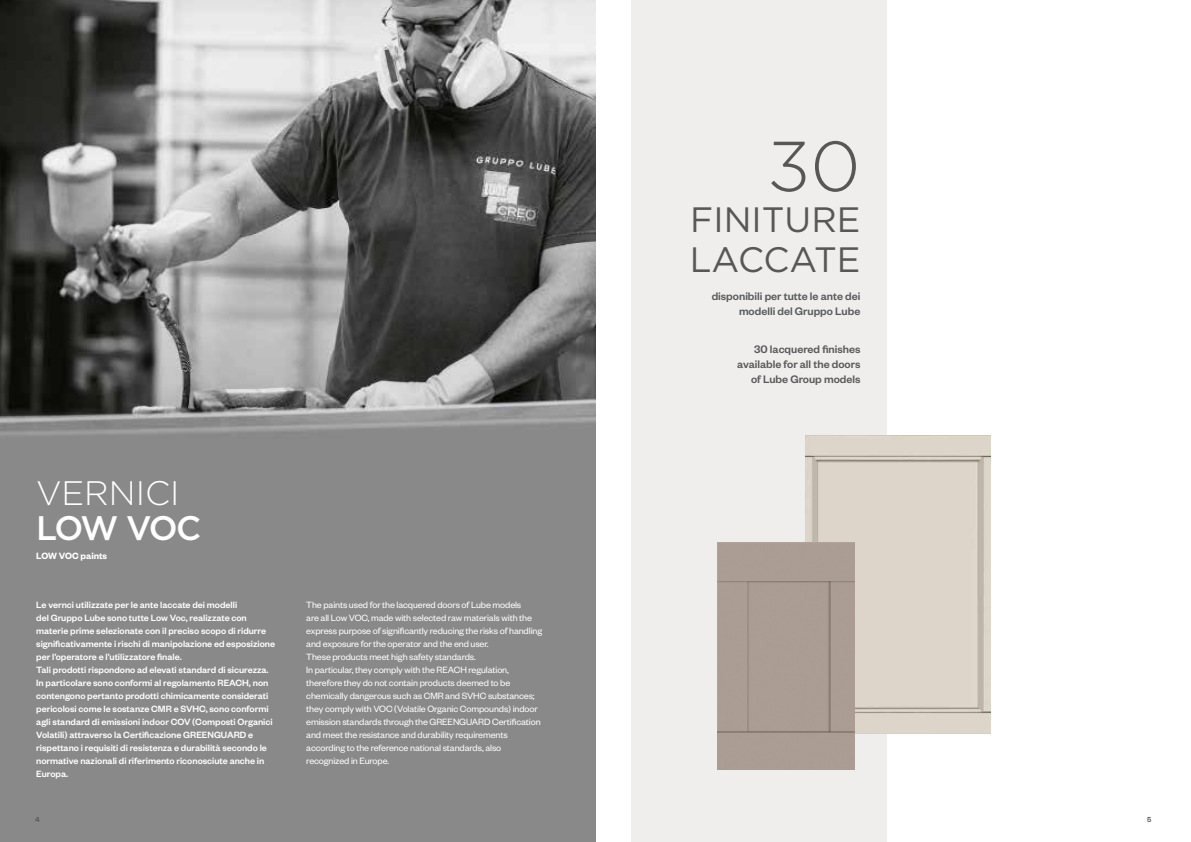
<style>
.page{position:relative;width:1191px;height:842px;background:#fff}
.page>*{position:absolute;margin:0;border:0;box-sizing:border-box;transform-origin:0 0}
.t1{font:300 70.5px "Gotham";color:#575756}
.t2{font:35.2px/40.5px "Gotham";color:#575756}
.t3{font:300 34px "Gotham";color:#fff}
.t4{font:500 34px "Gotham";letter-spacing:-.08em;color:#fff}
.t5{font:500 12px/15px "Founders Grotesk";color:#59595b;text-align:right}
.t6{font:500 10px/13px "Founders Grotesk";color:#fff}
.t7{font:10px/13px "Founders Grotesk";letter-spacing:-.01em;color:#fff}
.t8{font:600 10px "Founders Grotesk";color:#fff}
.t9{font:500 8px "Founders Grotesk";color:#59595b}
</style>
<div class="page">
<div style="left:631px;top:0;width:255px;height:842px;background:#f0eeec"></div>
<img style="left:0;top:0;width:595px;height:842px">
<img style="left:805px;top:435px;width:185px;height:299px">
<div style="left:717px;top:543px;width:137px;height:226px;background:#aa9d93"></div>
<h1 class="t1" style="left:767px;top:121px;width:95px">30</h1>
<h2 class="t2" style="left:690px;top:198px;width:172px">FINITURE<br>LACCATE</h2>
<h3 class="t3" style="left:36px;top:471px;width:145px">VERNICI</h3>
<h3 class="t4" style="left:36px;top:506px;width:167px">LOW VOC</h3>
<p class="t8" style="left:36px;top:549px;width:72px">LOW VOC paints</p>
<p class="t6" style="left:36px;top:598px;width:240px">Le vernci utilizzate per le ante laccate dei modelli<br>del Gruppo Lube sono tutte Low Voc, realizzate con materie prime selezionate con il preciso scopo di ridurre significativamente i rischi di manipolazione ed esposizione per l’operatore e l’utilizzatore finale.<br>Tali prodotti rispondono ad elevati standard di sicurezza.<br>In particolare sono conformi al regolamento REACH, non contengono pertanto prodotti chimicamente considerati pericolosi come le sostanze CMR e SVHC, sono conformi agli standard di emissioni indoor COV (Composti Organici Volatili) attraverso la Certificazione GREENGUARD e rispettano i requisiti di resistenza e durabilità secondo le normative nazionali di riferimento riconosciute anche in Europa.</p>
<p class="t7" style="left:306px;top:598px;width:237px">The paints used for the lacquered doors of Lube models<br>are all Low VOC, made with selected raw materials with the express purpose of significantly reducing the risks of handling and exposure for the operator and the end user.<br>These products meet high safety standards.<br>In particular, they comply with the REACH regulation, therefore they do not contain products deemed to be chemically dangerous such as CMR and SVHC substances; they comply with VOC (Volatile Organic Compounds) indoor emission standards through the GREENGUARD Certification and meet the resistance and durability requirements according to the reference national standards, also recognized in Europe.</p>
<p class="t5" style="left:711px;top:289px;width:150px;line-height:14px">disponibili per tutte le ante dei modelli del Gruppo Lube</p>
<p class="t5" style="left:737px;top:341px;width:125px">30 lacquered finishes available for all the doors of Lube Group models</p>
<p class="t9" style="left:35px;top:814px;width:6px">4</p>
<p class="t9" style="left:1147px;top:814px;width:6px">5</p>
</div>
